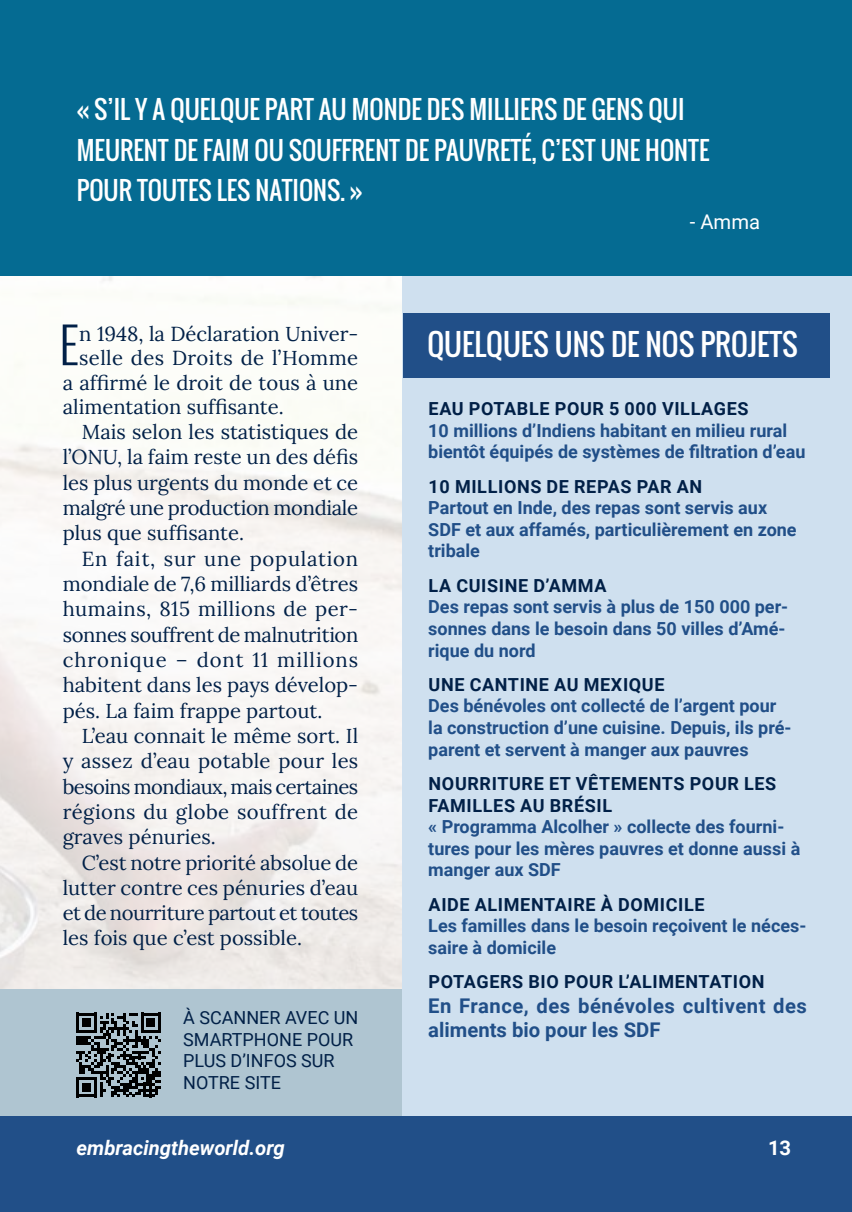
<style>
.page{position:relative;width:852px;height:1212px;background:#fff}
.page>*{position:absolute;margin:0;border:0;box-sizing:border-box;transform-origin:0 0}
.t1{font:300 50.18px "Oswald";color:#012047}
.t2{font:29.25px "Oswald";color:#fff}
.t3{font:24.75px/40.5px "Oswald";color:#fff}
.t4{font:20.25px "Lora";color:#012047}
.t5{font:700 20.25px/24.3px "Roboto";letter-spacing:.02em;color:#214f88}
.t6{font:20.25px "Lora";letter-spacing:.02em;color:#012047}
.t7{font:20.25px "Lora";letter-spacing:-.02em;color:#012047}
.t8{font:20.25px "Lora";letter-spacing:-.03em;color:#012047}
.t9{font:20.25px "Lora";letter-spacing:-.025em;color:#012047}
.t10{font:20.25px "Lora";letter-spacing:.025em;color:#012047}
.t11{font:20.25px "Lora";letter-spacing:.05em;color:#012047}
.t12{font:20.25px "Lora";letter-spacing:.035em;color:#012047}
.t13{font:italic 700 20.25px "Roboto";color:#fff}
.t14{font:20.25px "Roboto";color:#fff}
.t15{font:700 20.25px "Roboto";color:#fff}
.t16{font:700 18px/21.6px "Roboto";color:#214f88}
.t17{font:700 18px/21.6px "Roboto";letter-spacing:.035em;color:#012047}
.t18{font:18px/21.6px "Roboto";color:#012047}
</style>
<div class="page">
<svg style="left:0;top:276px;width:402px;height:713px;fill:#f9f6f4"></svg>
<div style="left:0;top:989px;width:465px;height:127px;background:#afc5d1"></div>
<svg style="left:76px;top:1013px;width:85px;height:84px"></svg>
<div style="left:402px;top:0;width:449px;height:1212px;background:#cfe0ef"></div>
<div style="left:0;top:0;width:851px;height:276px;background:#056b92"></div>
<div style="left:403px;top:313px;width:426px;height:64px;background:#214f88"></div>
<div style="left:0;top:1116px;width:851px;height:96px;background:#214f88"></div>
<h3 class="t3" style="left:77px;top:89px;width:634px">« S’IL Y A QUELQUE PART AU MONDE DES MILLIERS DE GENS QUI<br>MEURENT DE FAIM OU SOUFFRENT DE PAUVRETÉ, C’EST UNE HONTE<br>POUR TOUTES LES NATIONS. »</h3>
<p class="t14" style="left:689px;top:207px;width:72px">- Amma</p>
<h1 class="t1" style="left:59px;top:300px;width:21px">E</h1>
<p class="t4" style="left:79px;top:318px;width:280px">n 1948, la Déclaration Univer-</p>
<p class="t6" style="left:79px;top:343px;width:280px">selle des Droits de l’Homme</p>
<p class="t4" style="left:63px;top:367px;width:297px">a affirmé le droit de tous à une</p>
<p class="t4" style="left:63px;top:391px;width:222px">alimentation suffisante.</p>
<p class="t4" style="left:82px;top:417px;width:278px">Mais selon les statistiques de</p>
<p class="t4" style="left:63px;top:442px;width:297px">l’ONU, la faim reste un des défis</p>
<p class="t4" style="left:63px;top:467px;width:297px">les plus urgents du monde et ce</p>
<p class="t4" style="left:63px;top:492px;width:297px">malgré une production mondiale</p>
<p class="t4" style="left:63px;top:518px;width:183px">plus que suffisante.</p>
<p class="t12" style="left:82px;top:543px;width:278px">En fait, sur une population</p>
<p class="t4" style="left:63px;top:568px;width:297px">mondiale de 7,6 milliards d’êtres</p>
<p class="t10" style="left:63px;top:594px;width:297px">humains, 815 millions de per-</p>
<p class="t7" style="left:63px;top:619px;width:297px">sonnes souffrent de malnutrition</p>
<p class="t11" style="left:63px;top:644px;width:297px">chronique – dont 11 millions</p>
<p class="t4" style="left:63px;top:670px;width:297px">habitent dans les pays dévelop-</p>
<p class="t4" style="left:63px;top:695px;width:261px">pés. La faim frappe partout.</p>
<p class="t4" style="left:82px;top:720px;width:278px">L’eau connait le même sort. Il</p>
<p class="t4" style="left:63px;top:746px;width:297px">y assez d’eau potable pour les</p>
<p class="t8" style="left:63px;top:771px;width:297px">besoins mondiaux, mais certaines</p>
<p class="t6" style="left:63px;top:796px;width:297px">régions du globe souffrent de</p>
<p class="t4" style="left:63px;top:822px;width:155px">graves pénuries.</p>
<p class="t4" style="left:82px;top:847px;width:278px">C’est notre priorité absolue de</p>
<p class="t4" style="left:63px;top:872px;width:297px">lutter contre ces pénuries d’eau</p>
<p class="t9" style="left:63px;top:897px;width:297px">et de nourriture partout et toutes</p>
<p class="t4" style="left:63px;top:923px;width:241px">les fois que c’est possible.</p>
<p class="t18" style="left:183px;top:1006px;width:177px">À SCANNER AVEC UN<br>SMARTPHONE POUR<br>PLUS D’INFOS SUR<br>NOTRE SITE</p>
<h2 class="t2" style="left:427px;top:322px;width:372px">QUELQUES UNS DE NOS PROJETS</h2>
<p class="t17" style="left:428px;top:397px;width:321px">EAU POTABLE POUR 5 000 VILLAGES</p>
<p class="t16" style="left:428px;top:419px;width:378px">10 millions d’Indiens habitant en milieu rural bientôt équipés de systèmes de filtration d’eau</p>
<p class="t17" style="left:428px;top:475px;width:275px">10 MILLIONS DE REPAS PAR AN</p>
<p class="t16" style="left:428px;top:496px;width:370px">Partout en Inde, des repas sont servis aux<br>SDF et aux affamés, particulièrement en zone tribale</p>
<p class="t17" style="left:428px;top:574px;width:179px">LA CUISINE D’AMMA</p>
<p class="t16" style="left:428px;top:595px;width:361px">Des repas sont servis à plus de 150 000 per&shy;sonnes dans le besoin dans 50 villes d’Amé&shy;rique du nord</p>
<p class="t17" style="left:428px;top:673px;width:237px">UNE CANTINE AU MEXIQUE</p>
<p class="t16" style="left:428px;top:695px;width:364px">Des bénévoles ont collecté de l’argent pour la construction d’une cuisine. Depuis, ils pré&shy;parent et servent à manger aux pauvres</p>
<p class="t17" style="left:428px;top:772px;width:349px">NOURRITURE ET VÊTEMENTS POUR LES<br>FAMILLES AU BRÉSIL</p>
<p class="t16" style="left:428px;top:815px;width:373px">« Programma Alcolher » collecte des fourni&shy;tures pour les mères pauvres et donne aussi à manger aux SDF</p>
<p class="t17" style="left:428px;top:893px;width:277px">AIDE ALIMENTAIRE À DOMICILE</p>
<p class="t16" style="left:428px;top:914px;width:379px">Les familles dans le besoin reçoivent le néces&shy;saire à domicile</p>
<p class="t17" style="left:428px;top:970px;width:337px">POTAGERS BIO POUR L’ALIMENTATION</p>
<p class="t5" style="left:428px;top:992px;width:380px">En France, des bénévoles cultivent des aliments bio pour les SDF</p>
<p class="t13" style="left:77px;top:1134px;width:210px">embracingtheworld.org</p>
<p class="t15" style="left:768px;top:1134px;width:25px">13</p>
</div>
